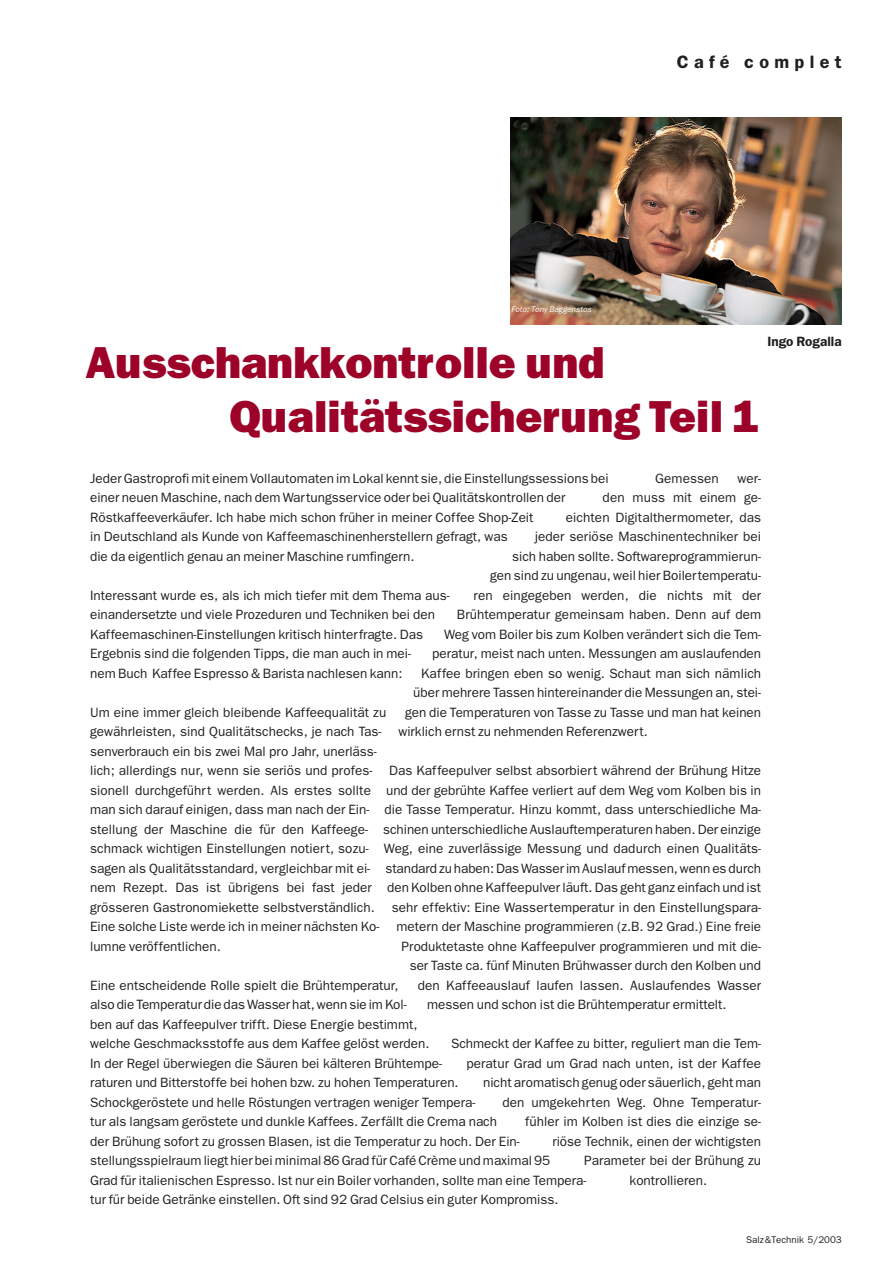
<style>
.page{position:relative;width:893px;height:1263px;background:#fff}
.page>*{position:absolute;margin:0;border:0;box-sizing:border-box;transform-origin:0 0}
.t1{font:800 45px/54px "Franklin Gothic";color:#9d0229}
.t2{font:600 18px "Franklin Gothic";letter-spacing:.3em;color:#231f20}
.t3{font:13.5px/19.5px "Franklin Gothic";color:#231f20}
.t4{font:600 13.5px "Franklin Gothic";color:#231f20}
.t5{font:9.75px "Franklin Gothic";color:#231f20}
.t6{font:italic 8.25px "Franklin Gothic";color:#fff}
</style>
<div class="page">
<img style="left:510px;top:117px;width:332px;height:207px">
<h2 class="t2" style="left:677px;top:55px;width:167px">Café complet</h2>
<p class="t6" style="left:511px;top:306px;width:82px">Foto: Tony Baggenstos</p>
<h1 class="t1" style="left:229px;top:339px;width:532px;text-indent:-144px">Ausschankkontrolle und<br>Qualitätssicherung Teil 1</h1>
<p class="t4" style="left:767px;top:337px;width:76px">Ingo Rogalla</p>
<p class="t3" style="left:90px;top:469px;width:520px">Jeder Gastroprofi mit einem Vollautomaten im Lokal kennt sie, die Einstellungssessions bei einer neuen Maschine, nach dem Wartungsservice oder bei Qualitätskontrollen der Röstkaffeeverkäufer. Ich habe mich schon früher in meiner Coffee Shop-Zeit<br>in Deutschland als Kunde von Kaffeemaschinenherstellern gefragt, was<br>die da eigentlich genau an meiner Maschine rumfingern.</p>
<p class="t3" style="left:90px;top:586px;width:361px">Interessant wurde es, als ich mich tiefer mit dem Thema aus&shy;einandersetzte und viele Prozeduren und Techniken bei den Kaffeemaschinen-Einstellungen kritisch hinterfragte. Das Ergebnis sind die folgenden Tipps, die man auch in mei-<br>nem Buch Kaffee Espresso &amp; Barista nachlesen kann:</p>
<p class="t3" style="left:90px;top:703px;width:298px">Um eine immer gleich bleibende Kaffeequalität zu gewährleisten, sind Qualitätschecks, je nach Tas&shy;senverbrauch ein bis zwei Mal pro Jahr, unerläss&shy;lich; allerdings nur, wenn sie seriös und profes&shy;sionell durchgeführt werden. Als erstes sollte man sich darauf einigen, dass man nach der Ein&shy;stellung der Maschine die für den Kaffeege&shy;schmack wichtigen Einstellungen notiert, sozu&shy;sagen als Qualitätsstandard, vergleichbar mit ei&shy;nem Rezept. Das ist übrigens bei fast jeder grösseren Gastronomiekette selbstverständlich.<br>Eine solche Liste werde ich in meiner nächsten Ko&shy;lumne veröffentlichen.</p>
<p class="t3" style="left:90px;top:976px;width:498px">Eine entscheidende Rolle spielt die Brühtemperatur,<br>also die Temperatur die das Wasser hat, wenn sie im Kol-<br>ben auf das Kaffeepulver trifft. Diese Energie bestimmt,<br>welche Geschmacksstoffe aus dem Kaffee gelöst werden.<br>In der Regel überwiegen die Säuren bei kälteren Brühtempe-<br>raturen und Bitterstoffe bei hohen bzw. zu hohen Temperaturen.<br>Schockgeröstete und helle Röstungen vertragen weniger Tempera-<br>tur als langsam geröstete und dunkle Kaffees. Zerfällt die Crema nach<br>der Brühung sofort zu grossen Blasen, ist die Temperatur zu hoch. Der Ein&shy;stellungsspielraum liegt hier bei minimal 86 Grad für Café Crème und maximal 95<br>Grad für italienischen Espresso. Ist nur ein Boiler vorhanden, sollte man eine Tempera&shy;tur für beide Getränke einstellen. Oft sind 92 Grad Celsius ein guter Kompromiss.</p>
<p class="t3" style="left:655px;top:469px;width:65px">Gemessen</p>
<p class="t3" style="left:737px;top:469px;width:25px">wer-</p>
<p class="t3" style="left:603px;top:489px;width:160px">den muss mit einem ge-</p>
<p class="t3" style="left:566px;top:508px;width:197px">eichten Digitalthermometer, das</p>
<p class="t3" style="left:535px;top:528px;width:228px">jeder seriöse Maschinentechniker bei</p>
<p class="t3" style="left:512px;top:547px;width:250px">sich haben sollte. Softwareprogrammierun-</p>
<p class="t3" style="left:490px;top:567px;width:272px">gen sind zu ungenau, weil hier Boilertemperatu-</p>
<p class="t3" style="left:474px;top:586px;width:289px">ren eingegeben werden, die nichts mit der</p>
<p class="t3" style="left:457px;top:606px;width:306px">Brühtemperatur gemeinsam haben. Denn auf dem</p>
<p class="t3" style="left:444px;top:625px;width:319px">Weg vom Boiler bis zum Kolben verändert sich die Tem-</p>
<p class="t3" style="left:432px;top:645px;width:330px">peratur, meist nach unten. Messungen am auslaufenden</p>
<p class="t3" style="left:421px;top:664px;width:341px">Kaffee bringen eben so wenig. Schaut man sich nämlich</p>
<p class="t3" style="left:413px;top:684px;width:350px">über mehrere Tassen hintereinander die Messungen an, stei-</p>
<p class="t3" style="left:405px;top:703px;width:358px">gen die Temperaturen von Tasse zu Tasse und man hat keinen</p>
<p class="t3" style="left:398px;top:723px;width:251px">wirklich ernst zu nehmenden Referenzwert.</p>
<p class="t3" style="left:389px;top:762px;width:373px">Das Kaffeepulver selbst absorbiert während der Brühung Hitze</p>
<p class="t3" style="left:386px;top:781px;width:377px">und der gebrühte Kaffee verliert auf dem Weg vom Kolben bis in</p>
<p class="t3" style="left:385px;top:801px;width:378px">die Tasse Temperatur. Hinzu kommt, dass unterschiedliche Ma-</p>
<p class="t3" style="left:383px;top:820px;width:380px">schinen unterschiedliche Auslauftemperaturen haben. Der einzige</p>
<p class="t3" style="left:384px;top:840px;width:379px">Weg, eine zuverlässige Messung und dadurch einen Qualitäts-</p>
<p class="t3" style="left:385px;top:859px;width:377px">standard zu haben: Das Wasser im Auslauf messen, wenn es durch</p>
<p class="t3" style="left:387px;top:879px;width:376px">den Kolben ohne Kaffeepulver läuft. Das geht ganz einfach und ist</p>
<p class="t3" style="left:392px;top:898px;width:371px">sehr effektiv: Eine Wassertemperatur in den Einstellungspara-</p>
<p class="t3" style="left:396px;top:918px;width:366px">metern der Maschine programmieren (z.B. 92 Grad.) Eine freie</p>
<p class="t3" style="left:402px;top:937px;width:361px">Produktetaste ohne Kaffeepulver programmieren und mit die-</p>
<p class="t3" style="left:410px;top:957px;width:353px">ser Taste ca. fünf Minuten Brühwasser durch den Kolben und</p>
<p class="t3" style="left:418px;top:976px;width:345px">den Kaffeeauslauf laufen lassen. Auslaufendes Wasser</p>
<p class="t3" style="left:427px;top:996px;width:301px">messen und schon ist die Brühtemperatur ermittelt.</p>
<p class="t3" style="left:451px;top:1035px;width:312px">Schmeckt der Kaffee zu bitter, reguliert man die Tem-</p>
<p class="t3" style="left:466px;top:1054px;width:296px">peratur Grad um Grad nach unten, ist der Kaffee</p>
<p class="t3" style="left:483px;top:1074px;width:280px">nicht aromatisch genug oder säuerlich, geht man</p>
<p class="t3" style="left:502px;top:1093px;width:260px">den umgekehrten Weg. Ohne Temperatur-</p>
<p class="t3" style="left:525px;top:1113px;width:237px">fühler im Kolben ist dies die einzige se-</p>
<p class="t3" style="left:552px;top:1132px;width:210px">riöse Technik, einen der wichtigsten</p>
<p class="t3" style="left:584px;top:1152px;width:178px">Parameter bei der Brühung zu</p>
<p class="t3" style="left:630px;top:1171px;width:79px">kontrollieren.</p>
<p class="t5" style="left:746px;top:1236px;width:97px">Salz&amp;Technik 5/2003</p>
</div>
